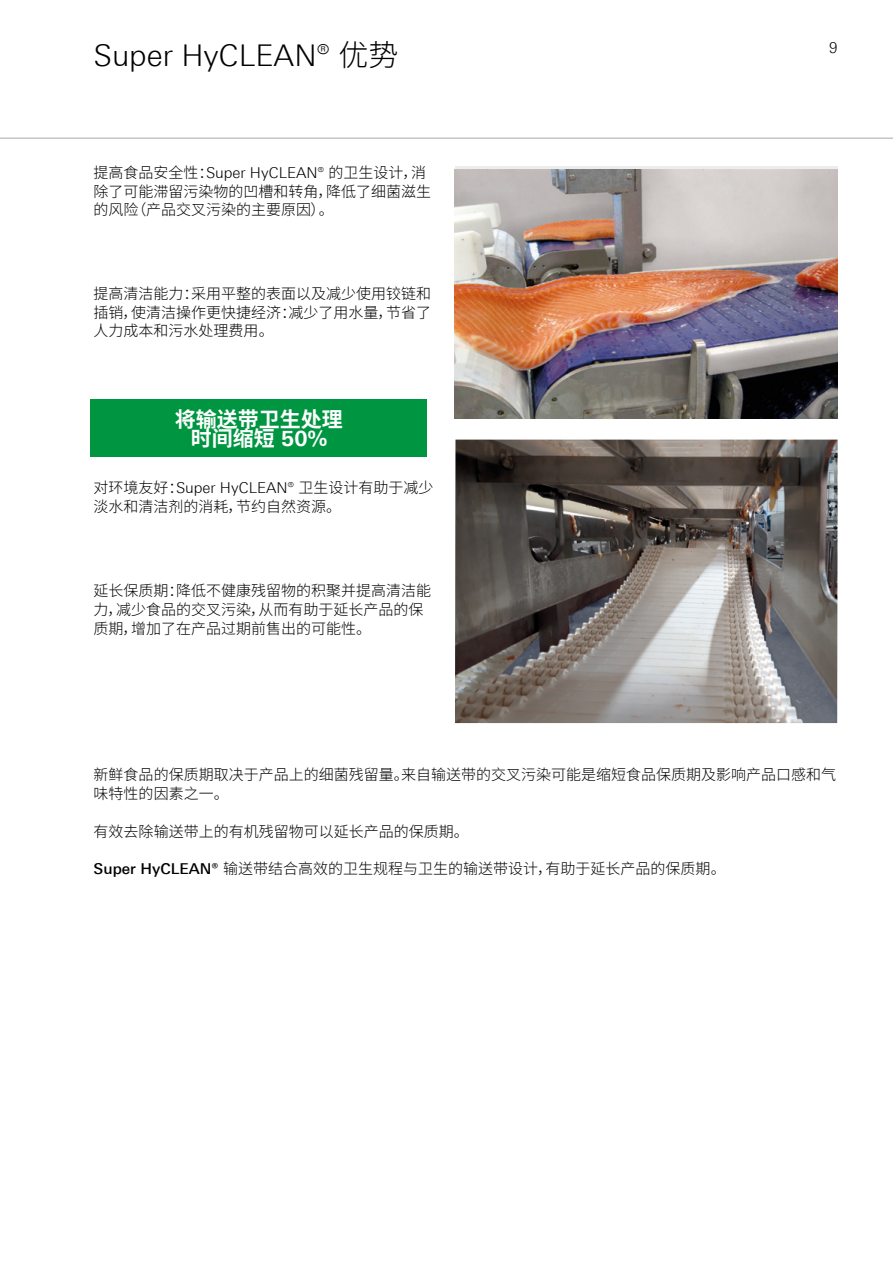
<style>
.page{position:relative;width:893px;height:1263px;background:#fff}
.page>*{position:absolute;margin:0;border:0;box-sizing:border-box;transform-origin:0 0}
.t1{font:300 30px "Linotype Univers 330";color:#000}
.t2{font:700 21px/18.8px "Noto Sans SC";color:#fff;text-align:center}
.t3{font:300 15px/18.8px "Noto Sans SC";color:#000}
.t4{font:300 15px "Linotype Univers 330";color:#000}
.s1{font-family:"Noto Sans SC"}
.s2{font-family:"Linotype Univers 330"}
.s3{font-family:"Linotype Univers 630"}
.s4{font-family:"Linotype Univers 530";font-weight:500}
</style>
<div class="page">
<hr style="left:0;top:137px;width:893px;height:2px;background:#c6c6c6">
<img style="left:455px;top:440px;width:383px;height:283px">
<img style="left:455px;top:169px;width:383px;height:249px">
<div style="left:91px;top:399px;width:336px;height:58px;background:#009641"></div>
<h1 class="t1" style="left:94px;top:38px;width:307px">Super HyCLEAN® <span class="s1">优势</span></h1>
<p class="t3" style="left:94px;top:163px;width:339px">提高食品安全性：<span class="s2">Super HyCLEAN®</span> 的卫生设计，消除了可能滞留污染物的凹槽和转角，降低了细菌滋生的风险（产品交叉污染的主要原因）。</p>
<p class="t3" style="left:94px;top:284px;width:339px;text-align:justify">提高清洁能力：采用平整的表面以及减少使用铰链和插销，使清洁操作更快捷经济：减少了用水量，节省了人力成本和污水处理费用。</p>
<h2 class="t2" style="left:175px;top:410px;width:170px">将输送带卫生处理时间缩短 <span class="s3">50%</span></h2>
<p class="t3" style="left:94px;top:479px;width:342px">对环境友好：<span class="s2">Super HyCLEAN®</span> 卫生设计有助于减少淡水和清洁剂的消耗，节约自然资源。</p>
<p class="t3" style="left:94px;top:582px;width:339px">延长保质期：降低不健康残留物的积聚并提高清洁能力，减少食品的交叉污染，从而有助于延长产品的保质期，增加了在产品过期前售出的可能性。</p>
<p class="t4" style="left:829px;top:39px;width:10px">9</p>
<p class="t3" style="left:94px;top:766px;width:744px">新鲜食品的保质期取决于产品上的细菌残留量。来自输送带的交叉污染可能是缩短食品保质期及影响产品口感和气味特性的因素之一。</p>
<p class="t3" style="left:94px;top:822px;width:377px">有效去除输送带上的有机残留物可以延长产品的保质期。</p>
<p class="t3" style="left:94px;top:859px;width:634px"><span class="s4">Super HyCLEAN®</span> 输送带结合高效的卫生规程与卫生的输送带设计，有助于延长产品的保质期。</p>
</div>
